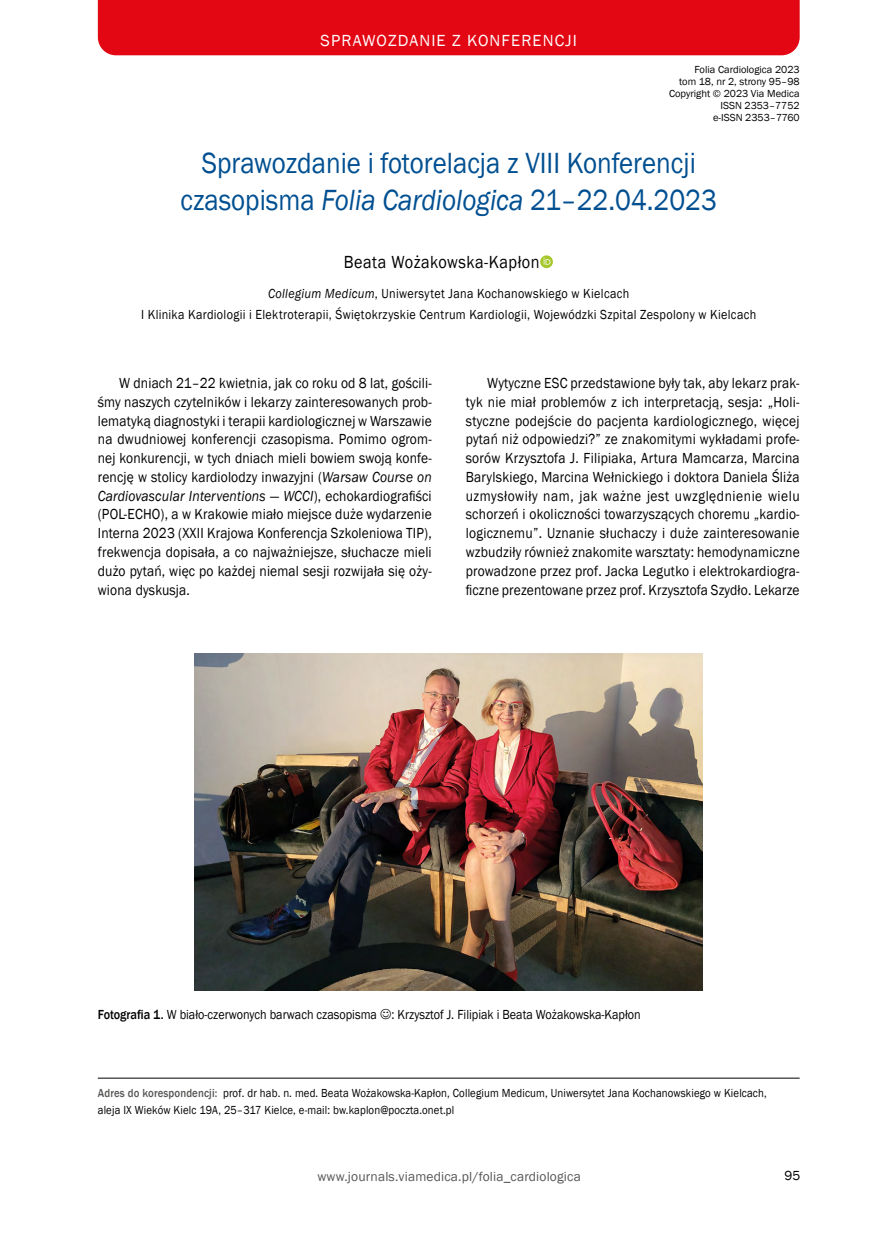
<style>
.page{position:relative;width:872px;height:1234px;background:#fff}
.page>*{position:absolute;margin:0;border:0;box-sizing:border-box;transform-origin:0 0}
.t1{font:30px/36.6px "Franklin Gothic";color:#004f91;text-align:center;scale:.9 1}
.t2{font:18px "Franklin Gothic";letter-spacing:.03em;color:#000;scale:.9 1}
.t3{font:16.5px "Franklin Gothic";letter-spacing:.07em;color:#fff}
.t4{font:15px/18.8px "Franklin Gothic";letter-spacing:.01em;color:#000;text-align:justify;scale:.9 1}
.t5{font:13.5px/21px "Franklin Gothic";letter-spacing:.025em;color:#000;text-align:center;scale:.9 1}
.t6{font:13.5px "Franklin Gothic";color:#000;scale:.9 1}
.t7{font:13.5px "Franklin Gothic";letter-spacing:.01em;color:#575756}
.t8{font:13.5px "Franklin Gothic";letter-spacing:.025em;color:#000}
.t9{font:12px/16.5px "Franklin Gothic";letter-spacing:.01em;color:#000;scale:.9 1}
.t10{font:10.5px/12px "Franklin Gothic";color:#000;text-align:right}
.s1{font-style:italic}
.s2{font-weight:500}
.s3{font-weight:500;color:#575756}
</style>
<div class="page">
<div style="left:98px;top:0;width:701px;height:55px;background:#e30613"></div>
<hr style="left:98px;top:1077px;width:701px;height:1px;background:#000">
<svg style="left:540px;top:255px;width:13px;height:13px"></svg>
<svg style="left:543px;top:257px;width:7px;height:8px"></svg>
<img style="left:195px;top:653px;width:507px;height:336px">
<p class="t3" style="left:320px;top:30px;width:258px">SPRAWOZDANIE Z KONFERENCJI</p>
<p class="t10" style="left:669px;top:64px;width:132px">Folia Cardiologica 2023<br>tom 18, nr 2, strony 95–98<br>Copyright © 2023 Via Medica<br>ISSN 2353–7752<br>e-ISSN 2353–7760</p>
<h1 class="t1" style="left:180px;top:146px;width:597px">Sprawozdanie i fotorelacja z VIII Konferencji czasopisma <span class="s1">Folia Cardiologica</span> 21–22.04.2023</h1>
<p class="t2" style="left:344px;top:251px;width:219px">Beata Wożakowska-Kapłon</p>
<p class="t5" style="left:141px;top:283px;width:685px"><span class="s1">Collegium Medicum</span>, Uniwersytet Jana Kochanowskiego w Kielcach<br>I Klinika Kardiologii i Elektroterapii, Świętokrzyskie Centrum Kardiologii, Wojewódzki Szpital Zespolony w Kielcach</p>
<p class="t4" style="left:98px;top:374px;width:372px;text-indent:21px">W dniach 21–22 kwietnia, jak co roku od 8 lat, gościli&shy;śmy naszych czytelników i lekarzy zainteresowanych prob&shy;lematyką diagnostyki i terapii kardiologicznej w Warszawie na dwudniowej konferencji czasopisma. Pomimo ogrom&shy;nej konkurencji, w tych dniach mieli bowiem swoją konfe&shy;rencję w stolicy kardiolodzy inwazyjni (<span class="s1">Warsaw Course on Cardiovascular Interventions</span> — <span class="s1">WCCI</span>), echokardiografiści (POL-ECHO), a w Krakowie miało miejsce duże wydarzenie Interna 2023 (XXII Krajowa Konferencja Szkoleniowa TIP), frekwencja dopisała, a co najważniejsze, słuchacze mieli dużo pytań, więc po każdej niemal sesji rozwijała się oży&shy;wiona dyskusja.</p>
<p class="t4" style="left:466px;top:374px;width:372px;text-indent:21px">Wytyczne ESC przedstawione były tak, aby lekarz prak&shy;tyk nie miał problemów z ich interpretacją, sesja: „Holi&shy;styczne podejście do pacjenta kardiologicznego, więcej pytań niż odpowiedzi?” ze znakomitymi wykładami profe&shy;sorów Krzysztofa J. Filipiaka, Artura Mamcarza, Marcina Barylskiego, Marcina Wełnickiego i doktora Daniela Śliża uzmysłowiły nam, jak ważne jest uwzględnienie wielu schorzeń i okoliczności towarzyszących choremu „kardio&shy;logicznemu”. Uznanie słuchaczy i duże zainteresowanie wzbudziły również znakomite warsztaty: hemodynamiczne prowadzone przez prof. Jacka Legutko i elektrokardiogra&shy;ficzne prezentowane przez prof. Krzysztofa Szydło. Lekarze</p>
<p class="t6" style="left:98px;top:1006px;width:605px"><span class="s2">Fotografia 1.</span> W biało-czerwonych barwach czasopisma : Krzysztof J. Filipiak i Beata Wożakowska-Kapłon</p>
<p class="t9" style="left:98px;top:1084px;width:745px"><span class="s3">Adres do korespondencji:</span> prof. dr hab. n. med. Beata Wożakowska-Kapłon, Collegium Medicum, Uniwersytet Jana Kochanowskiego w Kielcach, aleja IX Wieków Kielc 19A, 25–317 Kielce, e-mail: bw.kaplon@poczta.onet.pl</p>
<p class="t7" style="left:317px;top:1167px;width:265px">www.journals.viamedica.pl/folia_cardiologica</p>
<p class="t8" style="left:784px;top:1166px;width:17px">95</p>
</div>
